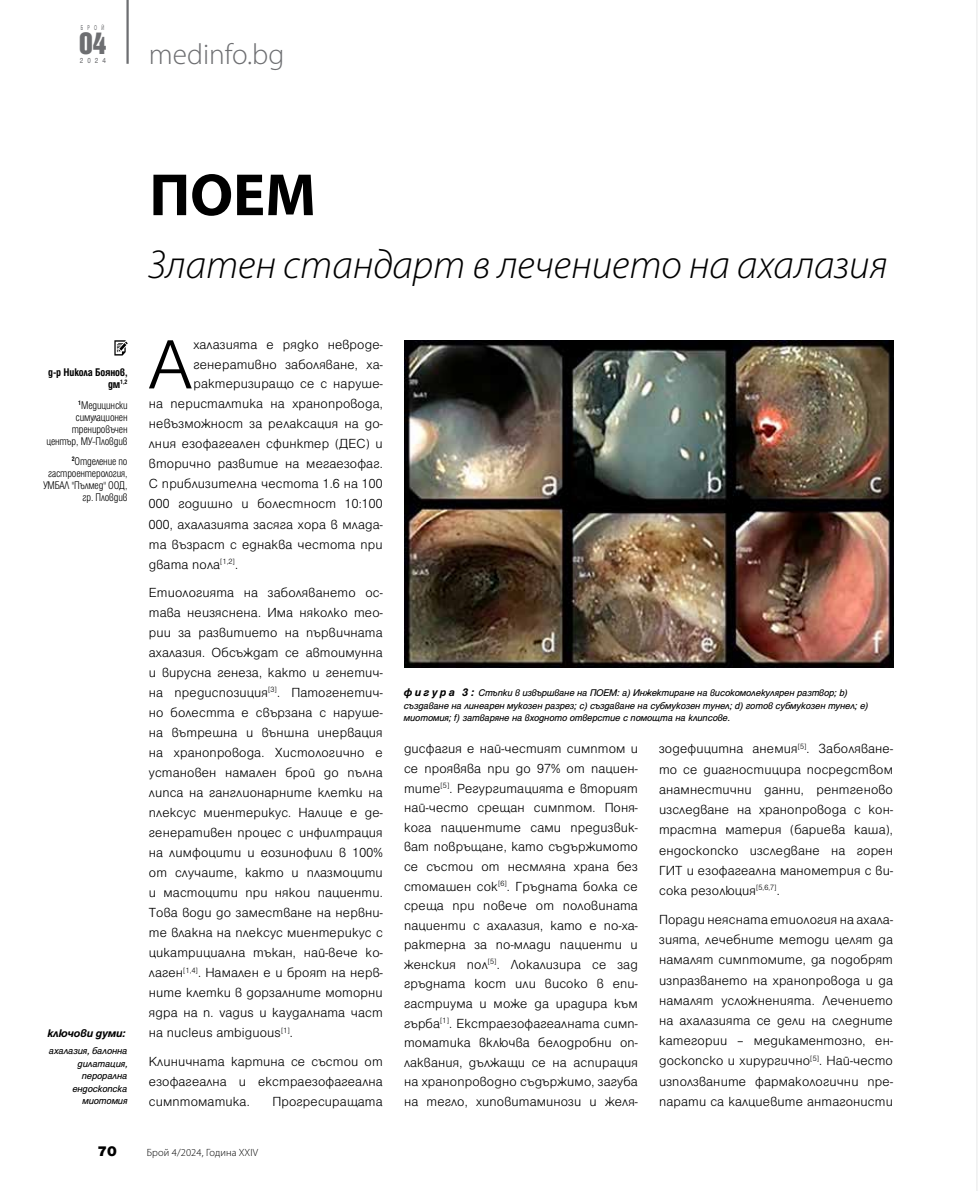
<style>
.page{position:relative;width:978px;height:1191px;background:#fff}
.page>*{position:absolute;margin:0;border:0;box-sizing:border-box;transform-origin:0 0}
.t1{font:300 75.15px "Helen Pro";color:#000}
.t2{font:700 60px "Myriad Pro";color:#000}
.t3{font:italic 300 40.5px "Myriad Pro";color:#000}
.t4{font:300 29.25px "Myriad Pro";color:#6d6e71}
.t5{font:700 27.45px "Iskar";color:#6d6e71}
.t6{font:900 15px "Helen Pro";color:#000}
.t7{font:300 14.25px/20px "Helen Pro";letter-spacing:.01em;color:#000;text-align:justify}
.t8{font:300 condensed 12px/12px "Helen Pro";letter-spacing:-.01em;color:#000;text-align:right}
.t9{font:700 condensed 12px "Helen Pro";letter-spacing:-.01em;color:#000}
.t10{font:italic 700 12px "Helen Pro";letter-spacing:-.01em;color:#000}
.t11{font:italic 10.5px/12.6px "Helen Pro";letter-spacing:-.01em;color:#000;text-align:right}
.t12{font:300 10.5px "Myriad Pro";letter-spacing:.01em;color:#000}
.t13{font:7.95px "Helen Pro";color:#6d6e71;scale:.87 1}
.t14{font:7.5px "Helen Pro";color:#6d6e71;scale:.57 1}
.t15{font:700 condensed 6.9px "Helen Pro";color:#000}
.s1{font-size:12px}
.s2{font-weight:700;font-size:12px}
</style>
<div class="page">
<hr style="left:977px;top:0;width:1px;height:1191px;background:#e6e7e8">
<hr style="left:126px;top:0;width:3px;height:64px;background:#6d6e71">
<svg style="left:114px;top:340px;width:14px;height:15px"></svg>
<img style="left:404px;top:340px;width:489px;height:327px">
<p class="t14" style="left:81px;top:24px;width:43px">БРОЙ</p>
<p class="t13" style="left:80px;top:56px;width:31px">2024</p>
<h3 class="t5" style="left:79px;top:27px;width:29px">04</h3>
<h3 class="t4" style="left:149px;top:36px;width:137px">medinfo.bg</h3>
<h2 class="t2" style="left:149px;top:156px;width:168px">ПОЕМ</h2>
<h3 class="t3" style="left:149px;top:240px;width:740px">Златен стандарт в лечението на ахалазия</h3>
<p class="t9" style="left:48px;top:366px;width:81px">д-р Никола Боянов,</p>
<p class="t15" style="left:108px;top:378px;width:21px"><span class="s1">дм</span>1,2</p>
<p class="t8" style="left:47px;top:399px;width:83px"><sup>1</sup>Медицински симулационен тренировъчен център, МУ-Пловдив</p>
<p class="t8" style="left:43px;top:455px;width:86px"><sup>2</sup>Отделение по гастроентерология,<br>УМБАЛ "Пълмед" ООД, гр. Пловдив</p>
<p class="t10" style="left:47px;top:1026px;width:82px">ключови думи:</p>
<p class="t11" style="left:49px;top:1044px;width:80px">ахалазия, балонна дилатация, перорална ендоскопска миотомия</p>
<h1 class="t1" style="left:148px;top:326px;width:46px">А</h1>
<p class="t7" style="left:193px;top:335px;width:191px">халазията е рядко невроде-</p>
<p class="t7" style="left:193px;top:354px;width:191px">генеративно заболяване, ха-</p>
<p class="t7" style="left:193px;top:374px;width:191px">рактеризиращо се с наруше-</p>
<p class="t7" style="left:149px;top:394px;width:235px">на перисталтика на хранопровода,</p>
<p class="t7" style="left:149px;top:414px;width:235px">невъзможност за релаксация на до-</p>
<p class="t7" style="left:149px;top:434px;width:235px">лния езофагеален сфинктер (ДЕС) и</p>
<p class="t7" style="left:149px;top:454px;width:235px">вторично развитие на мегаезофаг.</p>
<p class="t7" style="left:149px;top:474px;width:235px">С приблизителна честота 1.6 на 100</p>
<p class="t7" style="left:149px;top:494px;width:235px">000 годишно и болестност 10:100</p>
<p class="t7" style="left:149px;top:514px;width:235px">000, ахалазията засяга хора в млада-</p>
<p class="t7" style="left:149px;top:534px;width:235px">та възраст с еднаква честота при</p>
<p class="t7" style="left:149px;top:554px;width:91px">двата пола<sup>[1,2]</sup>.</p>
<p class="t7" style="left:149px;top:582px;width:235px">Етиологията на заболяването ос&shy;тава неизяснена. Има няколко тео&shy;рии за развитието на първичната ахалазия. Обсъждат се автоимунна и вирусна генеза, както и генетич&shy;на предиспозиция<sup>[3]</sup>. Патогенетич&shy;но болестта е свързана с наруше&shy;на вътрешна и външна инервация на хранопровода. Хистологично е установен намален брой до пълна липса на ганглионарните клетки на плексус миентерикус. Налице е де&shy;генеративен процес с инфилтрация на лимфоцити и еозинофили в 100% от случаите, както и плазмоцити и мастоцити при някои пациенти.<br>Това води до заместване на нервни&shy;те влакна на плексус миентерикус с цикатрициална тъкан, най-вече ко&shy;лаген<sup>[1,4]</sup>. Намален е и броят на нерв&shy;ните клетки в дорзалните моторни ядра на n. vagus и каудалната част на nucleus ambiguous<sup>[1]</sup>.</p>
<p class="t7" style="left:149px;top:1051px;width:235px">Клиничната картина се състои от езофагеална и екстраезофагеална симптоматика.</p>
<p class="t7" style="left:273px;top:1091px;width:112px">Прогресиращата</p>
<p class="t11" style="left:404px;top:686px;width:466px;text-align:left"><span class="s2">ф и г у р а 3 :</span> Стъпки в извършване на ПОЕМ: а) Инжектиране на високомолекулярен разтвор; b) създаване на линеарен мукозен разрез; c) създаване на субмукозен тунел; d) готов субмукозен тунел; e) миотомия; f) затваряне на входното отверстие с помощта на клипсове.</p>
<p class="t7" style="left:404px;top:739px;width:235px;line-height:19.5px">дисфагия е най-честият симптом и се проявява при до 97% от пациен&shy;тите<sup>[5]</sup>. Регургитацията е вторият най-често срещан симптом. Поня&shy;кога пациентите сами предизвик&shy;ват повръщане, като съдържимото се състои от несмляна храна без стомашен сок<sup>[6]</sup>. Гръдната болка се среща при повече от половината пациенти с ахалазия, като е по-ха&shy;рактерна за по-млади пациенти и женския пол<sup>[5]</sup>. Локализира се зад гръдната кост или високо в епи&shy;гастриума и може да ирадира към гърба<sup>[1]</sup>. Екстраезофагеалната симп&shy;томатика включва белодробни оп&shy;лаквания, дължащи се на аспирация на хранопроводно съдържимо, загуба на тегло, хиповитаминози и желя-</p>
<p class="t7" style="left:659px;top:739px;width:235px">зодефицитна анемия<sup>[5]</sup>. Заболяване&shy;то се диагностицира посредством анамнестични данни, рентгеново изследване на хранопровода с кон&shy;трастна материя (бариева каша), ендоскопско изследване на горен ГИТ и езофагеална манометрия с ви&shy;сока резолюция<sup>[5,6,7]</sup>.</p>
<p class="t7" style="left:659px;top:909px;width:235px">Поради неясната етиология на ахала&shy;зията, лечебните методи целят да намалят симптомите, да подобрят изпразването на хранопровода и да намалят усложненията. Лечението на ахалазията се дели на следните категории – медикаментозно, ен&shy;доскопско и хирургично<sup>[5]</sup>. Най-често използваните фармакологични пре&shy;парати са калциевите антагонисти</p>
<p class="t6" style="left:98px;top:1142px;width:21px">70</p>
<p class="t12" style="left:147px;top:1145px;width:113px">Брой 4/2024, Година XXIV</p>
</div>
